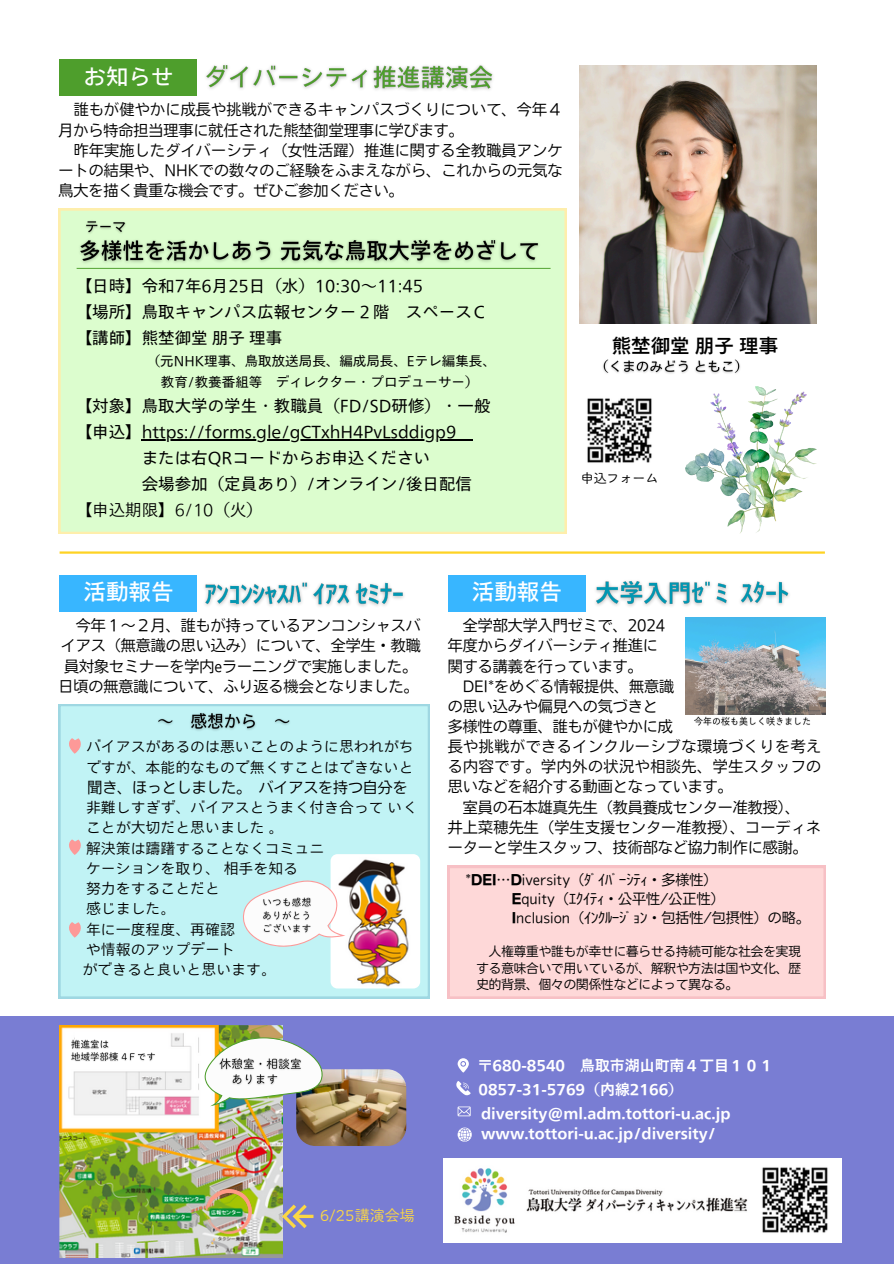
<style>
.page{position:relative;width:894px;height:1264px;background:#fff}
.page>*{position:absolute;margin:0;border:0;box-sizing:border-box;transform-origin:0 0}
.t1{font:22.5px "Tazugane Info Std N";color:#fff}
.t2{font:500 19.5px "Tazugane Info Std N";color:#000}
.t3{font:18px "Tazugane Info Std N";color:#fff}
.t4{font:16.5px/26px "Tazugane Info Std N";color:#000}
.t5{font:300 16.5px "Tazugane Info Std N";color:#000}
.t6{font:15px/20.2px "Nud Motoya Cedar Std W2 b";color:#000;text-align:right}
.t7{font:15px "Nud Motoya Cedar Std W2 b";letter-spacing:.02em;color:#000}
.t8{font:15px "Nud Motoya Cedar Std W2 b";letter-spacing:.04em;color:#000}
.t9{font:15px "Iwata Fuku Marugo Std N";color:#fbd744}
.t10{font:300 14.85px "Tazugane Info Std N";color:#000}
.t11{font:700 14.85px "Tazugane Info Std N";color:#fff}
.t12{font:14.85px "Nud Motoya Cedar Std W2 b";color:#000}
.t13{font:14.1px "Nud Motoya Cedar Std W2 b";color:#000}
.t14{font:13.5px/21.5px "Tazugane Info Std N";color:#000;text-align:center}
.t15{font:12.9px "Iwata Fuku Marugo Std N";color:#000}
.t16{font:12.45px "Nud Motoya Cedar Std W2 b";color:#000}
.s1{font-family:"Nud Motoya Cedar Std W6"}
</style>
<div class="page">
<div style="left:0;top:1015px;width:893px;height:248px;background:#797dd3"></div>
<hr style="left:60px;top:551px;width:764px;height:2px;background:#fed323">
<svg style="left:457px;top:1127px;width:14px;height:14px"></svg>
<svg style="left:457px;top:1058px;width:11px;height:14px"></svg>
<svg style="left:456px;top:1081px;width:14px;height:14px"></svg>
<svg style="left:457px;top:1106px;width:13px;height:10px"></svg>
<div style="left:443px;top:1157px;width:398px;height:85px;background:#fff"></div>
<img style="left:454px;top:1168px;width:294px;height:65px">
<img style="left:59px;top:1025px;width:223px;height:232px">
<div style="left:75px;top:1032px;width:78px;height:18px;background:#fff"></div>
<div style="left:58px;top:704px;width:372px;height:294px;background:#c1f3f5"></div>
<div style="left:447px;top:866px;width:378px;height:132px;background:#fed8d8"></div>
<img style="left:685px;top:618px;width:140px;height:96px">
<img style="left:579px;top:65px;width:237px;height:258px">
<img style="left:207px;top:1189px;width:45px;height:44px">
<div style="left:58px;top:208px;width:508px;height:326px;background:#dcfdce"></div>
<hr style="left:77px;top:268px;width:473px;height:1px;background:#62ac43">
<svg style="left:282px;top:1204px;width:31px;height:24px"></svg>
<svg style="left:64px;top:738px;width:21px;height:15px"></svg>
<img style="left:330px;top:854px;width:90px;height:134px;border-radius:7px">
<svg style="left:242px;top:877px;width:103px;height:72px"></svg>
<img style="left:260px;top:894px;width:54px;height:42px">
<img style="left:296px;top:1069px;width:110px;height:76px">
<img style="left:204px;top:1032px;width:118px;height:74px">
<svg style="left:64px;top:839px;width:21px;height:16px"></svg>
<svg style="left:64px;top:922px;width:21px;height:15px"></svg>
<img style="left:587px;top:398px;width:65px;height:65px">
<img style="left:685px;top:387px;width:130px;height:146px">
<div style="left:59px;top:60px;width:138px;height:36px;background:#4e9e2c"></div>
<div style="left:59px;top:575px;width:138px;height:36px;background:#38b6ff"></div>
<div style="left:447px;top:575px;width:138px;height:36px;background:#38b6ff"></div>
<img style="left:762px;top:1167px;width:66px;height:66px">
<img style="left:206px;top:65px;width:287px;height:25px">
<img style="left:73px;top:234px;width:471px;height:35px">
<img style="left:82px;top:218px;width:48px;height:20px">
<img style="left:217px;top:1054px;width:88px;height:34px">
<img style="left:595px;top:581px;width:194px;height:26px">
<hr style="left:142px;top:439px;width:330px;height:1px;background:#000">
<img style="left:204px;top:582px;width:200px;height:25px">
<img style="left:690px;top:713px;width:123px;height:13px">
<img style="left:154px;top:707px;width:142px;height:27px">
<img style="left:68px;top:1036px;width:91px;height:28px">
<img style="left:603px;top:359px;width:137px;height:15px">
<p class="t1" style="left:83px;top:61px;width:91px">お知らせ</p>
<p class="t7" style="left:74px;top:102px;width:490px">誰もが健やかに成長や挑戦ができるキャンパスづくりについて、今年４</p>
<p class="t6" style="left:58px;top:120px;width:406px">月から特命担当理事に就任された熊埜御堂理事に学びます。</p>
<p class="t7" style="left:74px;top:143px;width:490px">昨年実施したダイバーシティ（女性活躍）推進に関する全教職員アンケ</p>
<p class="t6" style="left:58px;top:160px;width:505px">ートの結果や、NHKでの数々のご経験をふまえながら、これからの元気な</p>
<p class="t6" style="left:58px;top:181px;width:346px">鳥大を描く貴重な機会です。ぜひご参加ください。</p>
<h2 class="t4" style="left:76px;top:272px;width:414px">【日時】令和7年6月 25日（水）10:30～11:45<br>【場所】鳥取キャンパス広報センター２階 スペースＣ【講師】熊埜御堂朋子理事</h2>
<h2 class="t14" style="left:147px;top:350px;width:350px">（元NHK理事、鳥取放送局長、編成局長、Eテレ編集長、教育/教養番組等 ディレクター・プロデューサー）</h2>
<h2 class="t4" style="left:76px;top:393px;width:416px">【対象】鳥取大学の学生・教職員（FD/SD研修）・一般【申込】https://forms.gle/gCTxhH4PvLsddigp9</h2>
<h4 class="t4" style="left:142px;top:445px;width:290px">または右QRコードからお申込ください</h4>
<h4 class="t4" style="left:142px;top:470px;width:332px">会場参加（定員あり）/オンライン/後日配信</h4>
<h4 class="t5" style="left:76px;top:498px;width:189px">【申込期限】6/10（火）</h4>
<h5 class="t2" style="left:611px;top:332px;width:168px">熊埜御堂朋子理事</h5>
<p class="t15" style="left:580px;top:471px;width:79px">申込フォーム</p>
<p class="t1" style="left:83px;top:577px;width:91px">活動報告</p>
<p class="t1" style="left:472px;top:577px;width:91px">活動報告</p>
<p class="t3" style="left:480px;top:581px;width:74px">活動報告</p>
<p class="t6" style="left:58px;top:615px;width:364px">今年１～２月、誰もが持っているアンコンシャスバイアス（無意識の思い込み）について、全学生・教職員対象セミナーを学内eラーニングで実施しました。日頃の無意識について、ふり返る機会となりました。</p>
<p class="t10" style="left:86px;top:737px;width:329px">バイアスがあるのは悪いことのように思われがち</p>
<p class="t10" style="left:86px;top:757px;width:329px">ですが、本能的なもので無くすことはできないと</p>
<p class="t12" style="left:87px;top:779px;width:321px">聞き、ほっとしました。バイアスを持つ自分を</p>
<h2 class="t10" style="left:86px;top:797px;width:332px">非難しすぎず、バイアスとうまく付き合っていく</h2>
<h6 class="t10" style="left:86px;top:818px;width:199px">ことが大切だと思いました。</h6>
<p class="t10" style="left:86px;top:838px;width:240px">解決策は躊躇することなくコミュニ</p>
<p class="t10" style="left:86px;top:858px;width:213px">ケーションを取り、相手を知る</p>
<p class="t10" style="left:86px;top:878px;width:135px">努力をすることだと</p>
<p class="t10" style="left:86px;top:899px;width:91px">感じました。</p>
<p class="t10" style="left:86px;top:919px;width:150px">年に一度程度、再確認</p>
<p class="t10" style="left:86px;top:939px;width:150px">や情報のアップデート</p>
<p class="t10" style="left:82px;top:959px;width:195px">ができると良いと思います。</p>
<p class="t9" style="left:320px;top:1208px;width:96px">6/25講演会場</p>
<p class="t6" style="left:462px;top:615px;width:204px">全学部大学入門ゼミで、2024</p>
<p class="t6" style="left:447px;top:635px;width:211px">年度からダイバーシティ推進に</p>
<p class="t6" style="left:447px;top:655px;width:196px">関する講義を行っています。</p>
<p class="t6" style="left:462px;top:676px;width:213px">DEI*をめぐる情報提供、無意識</p>
<p class="t6" style="left:447px;top:696px;width:211px">の思い込みや偏見への気づきと</p>
<p class="t6" style="left:447px;top:716px;width:226px">多様性の尊重、誰もが健やかに成</p>
<p class="t8" style="left:447px;top:739px;width:375px">長や挑戦ができるインクルーシブな環境づくりを考え</p>
<p class="t8" style="left:447px;top:759px;width:375px">る内容です。学内外の状況や相談先、学生スタッフの</p>
<p class="t6" style="left:447px;top:776px;width:286px">思いなどを紹介する動画となっています。</p>
<p class="t6" style="left:462px;top:796px;width:339px">室員の石本雄真先生（教員養成センター准教授）、</p>
<p class="t6" style="left:447px;top:817px;width:375px">井上菜穂先生（学生支援センター准教授）、コーディネ</p>
<p class="t6" style="left:447px;top:837px;width:361px">ーターと学生スタッフ、技術部など協力制作に感謝。</p>
<p class="t13" style="left:465px;top:873px;width:253px">*<span class="s1">DEI</span>…<span class="s1">D</span>iversity（ﾀﾞ ｲﾊﾞ ｰｼﾃｨ・多様性）</p>
<p class="t13" style="left:511px;top:891px;width:214px"><span class="s1">E</span>quity（ｴｸｲﾃｨ・公平性/公正性）</p>
<p class="t13" style="left:511px;top:910px;width:300px"><span class="s1">I</span>nclusion（ｲﾝｸﾙｰｼﾞ ｮﾝ・包括性/包摂性）の略。</p>
<p class="t16" style="left:488px;top:945px;width:313px">人権尊重や誰もが幸せに暮らせる持続可能な社会を実現</p>
<p class="t16" style="left:476px;top:961px;width:326px">する意味合いで用いているが、解釈や方法は国や文化、歴</p>
<p class="t16" style="left:476px;top:978px;width:263px">史的背景、個々の関係性などによって異なる。</p>
<h6 class="t11" style="left:477px;top:1055px;width:297px">〒680-8540 鳥取市湖山町南４丁目１０１</h6>
<h2 class="t11" style="left:478px;top:1079px;width:206px">0857-31-5769（内線2166）</h2>
<h5 class="t11" style="left:481px;top:1103px;width:251px">diversity@ml.adm.tottori-u.ac.jp</h5>
<p class="t11" style="left:481px;top:1123px;width:236px">www.tottori-u.ac.jp/diversity/</p>
</div>
